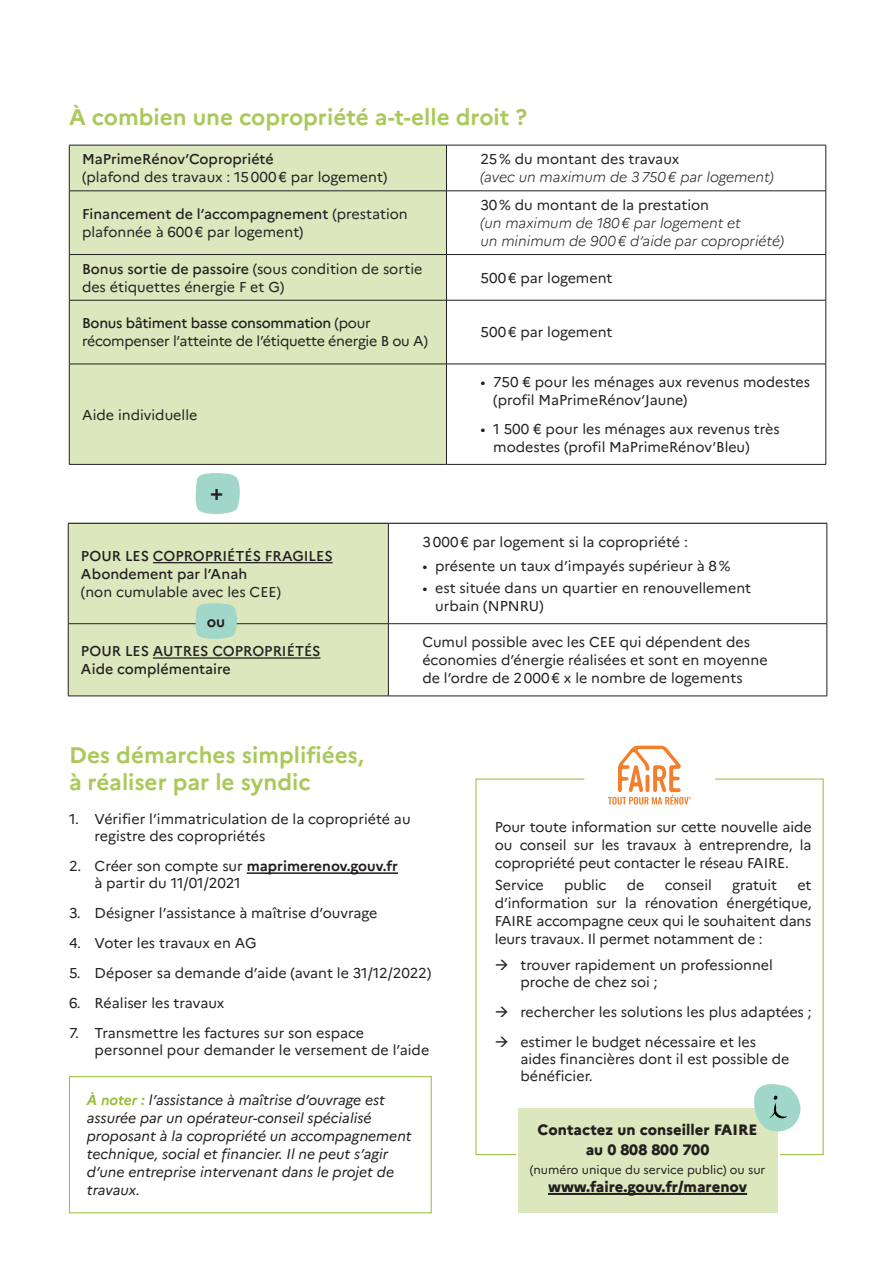
<style>
.page{position:relative;width:893px;height:1263px;background:#fff}
.page>*{position:absolute;margin:0;border:0;box-sizing:border-box;transform-origin:0 0}
.titre_2{font:700 22.5px/27px "Marianne";color:#aac95a}
.t1{font:700 21.9px "Marianne";color:#231f20}
.texte_courant{font:800 15px/19.5px "Marianne";color:#231f20;text-align:center}
.t2{font:700 15px "Marianne";color:#231f20}
.texte{font:14.25px/18px "Marianne";color:#231f20}
.texte-2{font:italic 14.25px/18px "Marianne";color:#231f20}
.t3{font:italic 300 14.25px/18px "Marianne";color:#231f20}
.texte-3{font:14.25px/18px "Marianne";letter-spacing:-.02em;color:#231f20}
.t4{font:500 14.25px/18px "Marianne";color:#231f20}
.texte_courant-2{font:12px "Marianne";color:#231f20}
.s1{font-weight:500}
.s2{font-weight:400;font-style:normal}
.s3{font-weight:700}
.s4{font-weight:700;color:#97be36}
</style>
<div class="page">
<div style="left:518px;top:1108px;width:259px;height:104px;background:#dce7bd"></div>
<div style="left:70px;top:146px;width:376px;height:318px;background:#dce7bd"></div>
<hr style="left:69px;top:145px;width:377px;height:1px;background:#231f20">
<hr style="left:69px;top:145px;width:1px;height:46px;background:#231f20">
<hr style="left:446px;top:145px;width:380px;height:1px;background:#231f20">
<hr style="left:446px;top:145px;width:1px;height:46px;background:#231f20">
<hr style="left:826px;top:145px;width:1px;height:46px;background:#231f20">
<hr style="left:69px;top:191px;width:377px;height:1px;background:#231f20">
<hr style="left:69px;top:191px;width:1px;height:63px;background:#231f20">
<hr style="left:446px;top:191px;width:380px;height:1px;background:#231f20">
<hr style="left:446px;top:191px;width:1px;height:63px;background:#231f20">
<hr style="left:826px;top:191px;width:1px;height:63px;background:#231f20">
<hr style="left:69px;top:254px;width:377px;height:1px;background:#231f20">
<hr style="left:69px;top:255px;width:1px;height:45px;background:#231f20">
<hr style="left:446px;top:254px;width:380px;height:1px;background:#231f20">
<hr style="left:446px;top:255px;width:1px;height:45px;background:#231f20">
<hr style="left:826px;top:255px;width:1px;height:45px;background:#231f20">
<hr style="left:69px;top:300px;width:1px;height:64px;background:#231f20">
<hr style="left:446px;top:300px;width:1px;height:64px;background:#231f20">
<hr style="left:826px;top:300px;width:1px;height:64px;background:#231f20">
<hr style="left:69px;top:364px;width:1px;height:100px;background:#231f20">
<hr style="left:446px;top:364px;width:1px;height:100px;background:#231f20">
<hr style="left:826px;top:364px;width:1px;height:100px;background:#231f20">
<hr style="left:69px;top:300px;width:377px;height:1px;background:#231f20">
<hr style="left:446px;top:300px;width:380px;height:1px;background:#231f20">
<hr style="left:69px;top:364px;width:377px;height:1px;background:#231f20">
<hr style="left:446px;top:364px;width:380px;height:1px;background:#231f20">
<hr style="left:69px;top:464px;width:377px;height:1px;background:#231f20">
<hr style="left:446px;top:464px;width:380px;height:1px;background:#231f20">
<div style="left:69px;top:524px;width:319px;height:172px;background:#dce7bd"></div>
<hr style="left:68px;top:523px;width:1px;height:100px;background:#231f20">
<hr style="left:388px;top:523px;width:1px;height:100px;background:#231f20">
<hr style="left:827px;top:523px;width:1px;height:100px;background:#231f20">
<hr style="left:68px;top:623px;width:320px;height:1px;background:#231f20">
<hr style="left:68px;top:624px;width:1px;height:72px;background:#231f20">
<hr style="left:388px;top:623px;width:439px;height:1px;background:#231f20">
<hr style="left:388px;top:624px;width:1px;height:72px;background:#231f20">
<hr style="left:827px;top:624px;width:1px;height:72px;background:#231f20">
<hr style="left:68px;top:696px;width:320px;height:1px;background:#231f20">
<hr style="left:388px;top:696px;width:439px;height:1px;background:#231f20">
<hr style="left:68px;top:523px;width:320px;height:1px;background:#000">
<hr style="left:388px;top:523px;width:439px;height:1px;background:#000">
<hr style="left:153px;top:562px;width:180px;height:1px;background:#231f20">
<hr style="left:153px;top:657px;width:168px;height:2px;background:#231f20">
<hr style="left:247px;top:872px;width:151px;height:2px;background:#231f20">
<svg style="left:195px;top:473px;width:45px;height:41px;background:#acdbce"></svg>
<svg style="left:194px;top:602px;width:44px;height:38px;background:#acd9c5"></svg>
<hr style="left:548px;top:1193px;width:199px;height:2px;background:#231f20">
<div style="left:69px;top:1076px;width:363px;height:137px;border:1px solid #97be36"></div>
<svg style="left:715px;top:778px;width:109px;height:377px"></svg>
<svg style="left:608px;top:746px;width:82px;height:58px"></svg>
<svg style="left:475px;top:778px;width:110px;height:377px"></svg>
<p class="titre_2" style="left:69px;top:103px;width:460px">À combien une copropriété a-t-elle droit ?</p>
<p class="texte" style="left:82px;top:150px;width:307px"><span class="s1">MaPrimeRénov’Copropriété<br></span>(plafond des travaux : 15000€ par logement)</p>
<p class="texte" style="left:480px;top:150px;width:200px">25% du montant des travaux</p>
<p class="t3" style="left:480px;top:168px;width:295px">(avec un maximum de 3750€ par logement)</p>
<p class="texte" style="left:82px;top:205px;width:327px"><span class="s1">Financement de l’accompagnement</span> (prestation plafonnée à 600€ par logement)</p>
<p class="t3" style="left:480px;top:196px;width:305px"><span class="s2">30% du montant de la prestation<br></span>(un maximum de 180€ par logement et<br>un minimum de 900€ d’aide par copropriété)</p>
<p class="texte" style="left:82px;top:260px;width:342px"><span class="s1">Bonus sortie de passoire</span> (sous condition de sortie des étiquettes énergie F et G)</p>
<p class="texte" style="left:480px;top:269px;width:134px">500€ par logement</p>
<p class="texte-3" style="left:82px;top:314px;width:347px"><span class="s1">Bonus bâtiment basse consommation</span> (pour récompenser l’atteinte de l’étiquette énergie B ou A)</p>
<p class="texte" style="left:480px;top:323px;width:134px">500€ par logement</p>
<p class="texte" style="left:82px;top:405px;width:117px">Aide individuelle</p>
<p class="t1" style="left:210px;top:478px;width:15px">+</p>
<p class="t4" style="left:81px;top:547px;width:253px">POUR LES COPROPRIÉTÉS FRAGILES</p>
<p class="texte" style="left:81px;top:565px;width:201px"><span class="s1">Abondement par l’Anah </span>(non cumulable avec les CEE)</p>
<p class="t2" style="left:207px;top:612px;width:20px">ou</p>
<p class="texte" style="left:493px;top:373px;width:318px;text-indent:-13px">• 750 € pour les ménages aux revenus modestes (profil MaPrimeRénov’Jaune)</p>
<p class="texte" style="left:493px;top:419px;width:288px;text-indent:-13px">• 1 500 € pour les ménages aux revenus très modestes (profil MaPrimeRénov’Bleu)</p>
<p class="texte" style="left:422px;top:533px;width:267px">3000€ par logement si la copropriété :</p>
<p class="texte" style="left:422px;top:557px;width:310px">• présente un taux d’impayés supérieur à 8%</p>
<p class="texte" style="left:435px;top:579px;width:317px;text-indent:-13px">• est située dans un quartier en renouvellement urbain (NPNRU)</p>
<p class="t4" style="left:81px;top:642px;width:241px">POUR LES AUTRES COPROPRIÉTÉS<br>Aide complémentaire</p>
<p class="texte" style="left:422px;top:633px;width:347px">Cumul possible avec les CEE qui dépendent des économies d’énergie réalisées et sont en moyenne de l’ordre de 2000€ x le nombre de logements</p>
<p class="titre_2" style="left:69px;top:742px;width:296px">Des démarches simplifiées, à réaliser par le syndic</p>
<p class="texte" style="left:95px;top:811px;width:317px;line-height:17.1px;text-indent:-26px">1. Vérifier l’immatriculation de la copropriété au registre des copropriétés</p>
<p class="texte" style="left:95px;top:858px;width:305px;line-height:17.1px;text-indent:-26px">2. Créer son compte sur <span class="s3">maprimerenov.gouv.fr </span>à partir du 11/01/2021</p>
<p class="texte" style="left:69px;top:904px;width:310px">3. Désigner l’assistance à maîtrise d’ouvrage</p>
<p class="texte" style="left:69px;top:934px;width:189px">4. Voter les travaux en AG</p>
<p class="texte" style="left:69px;top:964px;width:364px">5. Déposer sa demande d’aide (avant le 31/12/2022)</p>
<p class="texte" style="left:69px;top:994px;width:157px">6. Réaliser les travaux</p>
<p class="texte" style="left:95px;top:1024px;width:336px;line-height:17.1px;text-indent:-26px">7. Transmettre les factures sur son espace personnel pour demander le versement de l’aide</p>
<p class="texte-2" style="left:87px;top:1091px;width:326px"><span class="s4">À noter :</span> l’assistance à maîtrise d’ouvrage est assurée par un opérateur-conseil spécialisé proposant à la copropriété un accompagnement technique, social et financier. Il ne peut s’agir d’une entreprise intervenant dans le projet de travaux.</p>
<p class="texte" style="left:495px;top:818px;width:318px;text-align:justify">Pour toute information sur cette nouvelle aide ou conseil sur les travaux à entreprendre, la copropriété peut contacter le réseau FAIRE.</p>
<p class="texte" style="left:495px;top:876px;width:50px">Service</p>
<p class="texte" style="left:564px;top:876px;width:44px">public</p>
<p class="texte" style="left:627px;top:876px;width:19px">de</p>
<p class="texte" style="left:665px;top:876px;width:48px">conseil</p>
<p class="texte" style="left:732px;top:876px;width:46px">gratuit</p>
<p class="texte" style="left:495px;top:876px;width:318px;text-align:justify;text-indent:303px">et d’information sur la rénovation énergétique, FAIRE accompagne ceux qui le souhaitent dans leurs travaux. Il permet notamment de :</p>
<p class="texte" style="left:520px;top:956px;width:254px;line-height:17.1px">trouver rapidement un professionnel proche de chez soi ;</p>
<p class="texte" style="left:520px;top:1002px;width:293px">rechercher les solutions les plus adaptées ;</p>
<p class="texte" style="left:520px;top:1033px;width:271px;line-height:17.1px">estimer le budget nécessaire et les aides financières dont il est possible de bénéficier.</p>
<p class="texte_courant" style="left:538px;top:1120px;width:221px">Contactez un conseiller FAIRE au 0 808 800 700</p>
<p class="texte_courant-2" style="left:530px;top:1162px;width:237px">(numéro unique du service public) ou sur</p>
<p class="texte_courant" style="left:548px;top:1177px;width:201px">www.faire.gouv.fr/marenov</p>
</div>
